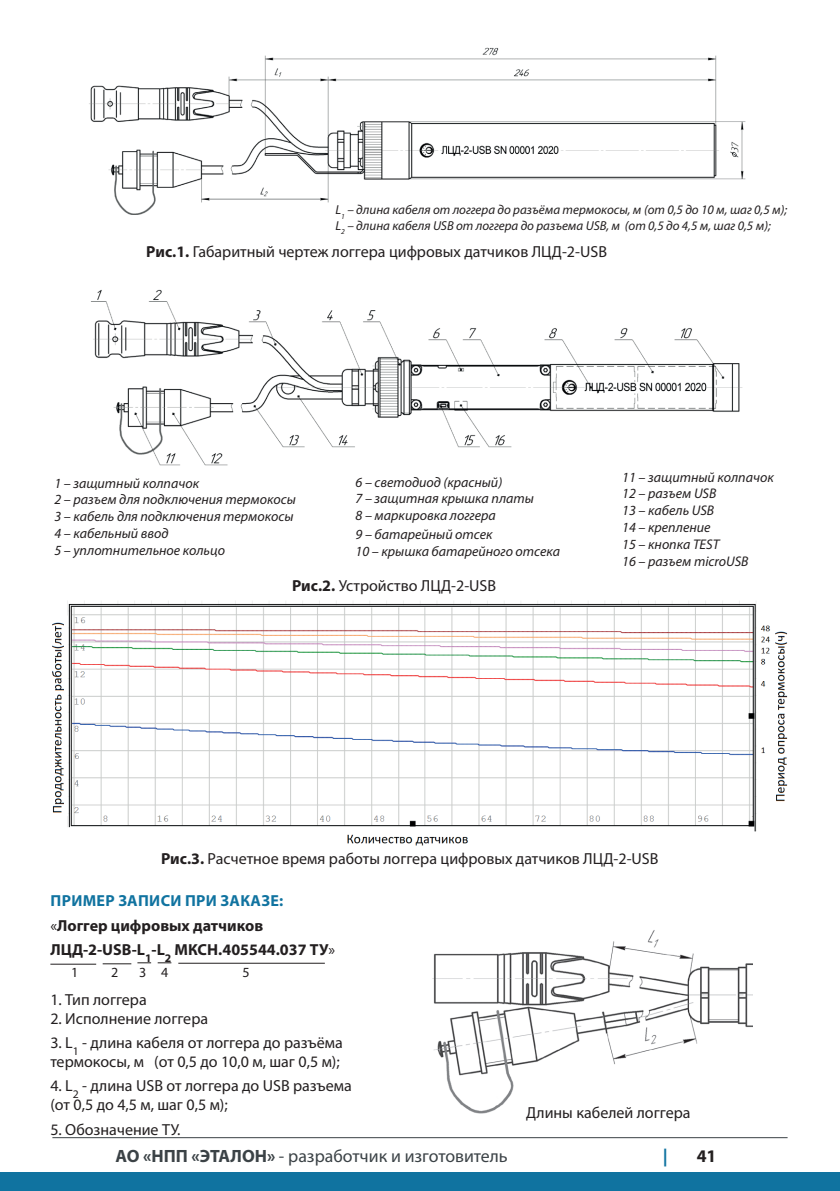
<style>
.page{position:relative;width:840px;height:1191px;background:#fff}
.page>*{position:absolute;margin:0;border:0;box-sizing:border-box;transform-origin:0 0}
.t1{font:17.8px "Myriad Pro";color:#3b4246}
.t2{font:700 17.8px "Myriad Pro";color:#231f20}
.t3{font:700 17.8px "Myriad Pro";color:#1073a0}
.t4{font:16px/19.2px "Myriad Pro";color:#231f20}
.t5{font:700 16px/24.4px "Myriad Pro";color:#231f20}
.t6{font:italic 14px/16.8px "Myriad Pro";color:#231f20}
.t7{font:14px "Myriad Pro";color:#231f20}
.t8{font:italic 13px/15.6px "Myriad Pro";color:#231f20}
.s1{font-weight:700}
.s2{color:#1073a0}
.s3{font-weight:400}
</style>
<div class="page">
<hr style="left:52px;top:1137px;width:735px;height:1px;background:#3b4246">
<div style="left:0;top:1172px;width:839px;height:19px;background:#1073a0"></div>
<img style="left:432px;top:930px;width:320px;height:184px">
<hr style="left:50px;top:963px;width:46px;height:1px;background:#231f20">
<hr style="left:178px;top:962px;width:146px;height:1px;background:#231f20">
<svg style="left:103px;top:963px;width:28px;height:1px"></svg>
<svg style="left:137px;top:962px;width:14px;height:1px"></svg>
<svg style="left:158px;top:962px;width:13px;height:1px"></svg>
<img style="left:89px;top:47px;width:655px;height:167px">
<img style="left:91px;top:289px;width:651px;height:177px">
<img style="left:52px;top:601px;width:736px;height:245px">
<p class="t8" style="left:335px;top:202px;width:453px">L<sub>1</sub> – длина кабеля от логгера до разъёма термокосы, м (от 0,5 до 10 м, шаг 0,5 м);<br>L<sub>2</sub> – длина кабеля USB от логгера до разъема USB, м (от 0,5 до 4,5 м, шаг 0,5 м);</p>
<p class="t4" style="left:146px;top:241px;width:462px"><span class="s1">Рис.1.</span> Габаритный чертеж логгера цифровых датчиков ЛЦД-2-USB</p>
<p class="t6" style="left:54px;top:474px;width:243px">1 – защитный колпачок<br>2 – разъем для подключения термокосы<br>3 – кабель для подключения термокосы<br>4 – кабельный ввод<br>5 – уплотнительное кольцо</p>
<p class="t6" style="left:355px;top:473px;width:180px">6 – светодиод (красный)<br>7 – защитная крышка платы<br>8 – маркировка логгера</p>
<p class="t6" style="left:622px;top:468px;width:153px">11 – защитный колпачок<br>12 – разъем USB<br>13 – кабель USB<br>14 – крепление<br>15 – кнопка TEST<br>16 – разъем microUSB</p>
<p class="t6" style="left:355px;top:526px;width:206px">9 – батарейный отсек<br>10 – крышка батарейного отсека</p>
<p class="t4" style="left:292px;top:576px;width:205px"><span class="s1">Рис.2.</span> Устройство ЛЦД-2-USB</p>
<p class="t4" style="left:161px;top:849px;width:498px"><span class="s1">Рис.3.</span> Расчетное время работы логгера цифровых датчиков ЛЦД-2-USB</p>
<p class="t5" style="left:50px;top:888px;width:286px"><span class="s2">ПРИМЕР ЗАПИСИ ПРИ ЗАКАЗЕ: </span><span class="s3">«</span>Логгер цифровых датчиков<br>ЛЦД-2-USB-L<sub>1</sub>-L<sub>2</sub> МКСН.405544.037 ТУ<span class="s3">»</span></p>
<p class="t7" style="left:71px;top:964px;width:9px">1</p>
<p class="t7" style="left:111px;top:964px;width:9px">2</p>
<p class="t7" style="left:139px;top:964px;width:31px">3 4</p>
<p class="t7" style="left:242px;top:964px;width:9px">5</p>
<p class="t4" style="left:50px;top:989px;width:98px">1. Тип логгера</p>
<p class="t4" style="left:50px;top:1008px;width:159px">2. Исполнение логгера</p>
<p class="t4" style="left:50px;top:1032px;width:294px">3. L<sub>1</sub> - длина кабеля от логгера до разъёма термокосы, м (от 0,5 до 10,0 м, шаг 0,5 м);</p>
<p class="t4" style="left:50px;top:1075px;width:303px">4. L<sub>2</sub> - длина USB от логгера до USB разъема (от 0,5 до 4,5 м, шаг 0,5 м);</p>
<p class="t4" style="left:50px;top:1119px;width:132px">5. Обозначение ТУ.</p>
<p class="t4" style="left:526px;top:1102px;width:166px">Длины кабелей логгера</p>
<p class="t1" style="left:115px;top:1145px;width:393px"><span class="s1">АО «НПП «ЭТАЛОН»</span> - разработчик и изготовитель</p>
<p class="t3" style="left:662px;top:1144px;width:7px">|</p>
<p class="t2" style="left:696px;top:1144px;width:21px">41</p>
</div>
